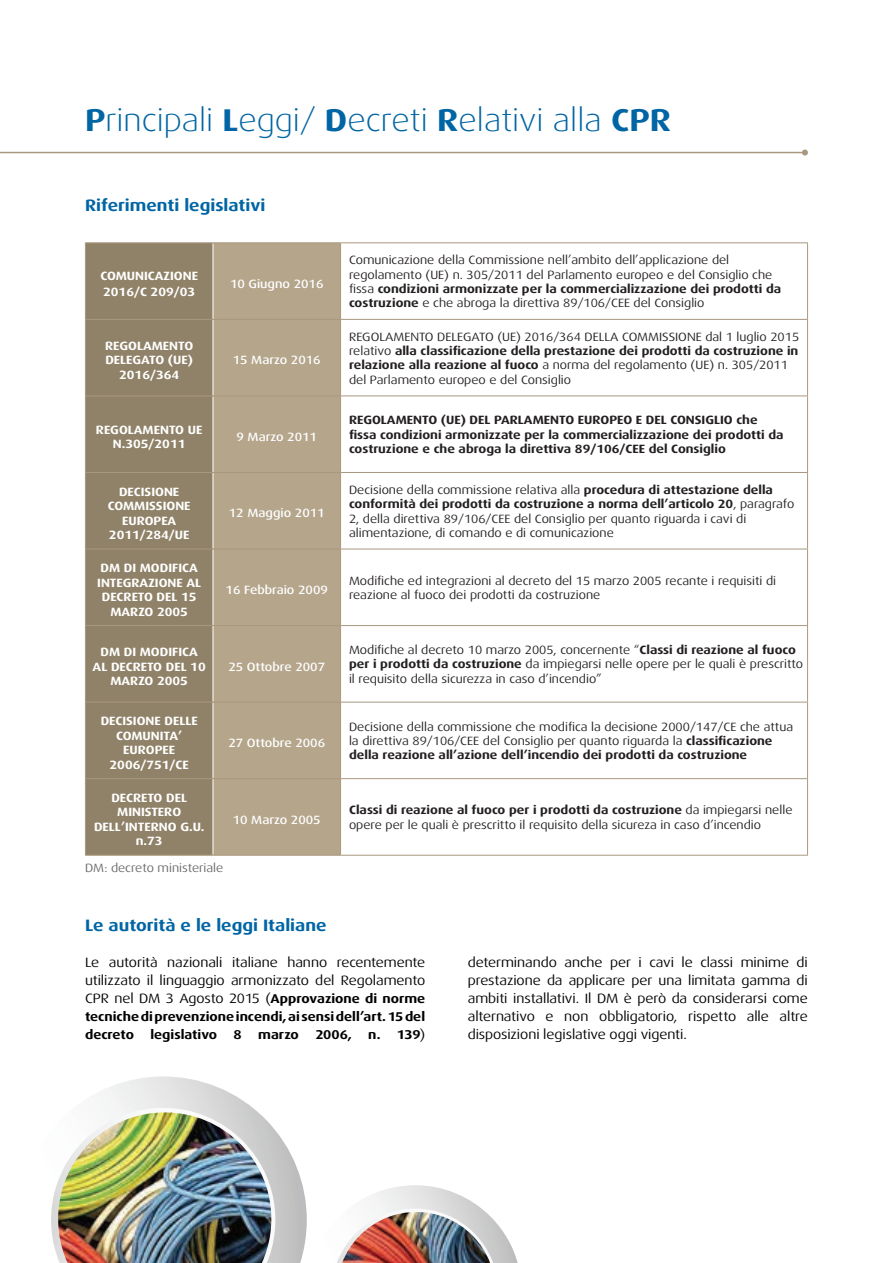
<style>
.page{position:relative;width:893px;height:1263px;background:#fff}
.page>*{position:absolute;margin:0;border:0;box-sizing:border-box;transform-origin:0 0}
.t1{font:300 31.5px "Dax Wide";color:#0065a4}
.t2{font:700 16.5px "Dax Wide";color:#0065a4}
.t3{font:13.5px/18px "Dax Wide";letter-spacing:-.005em;color:#000;text-align:justify}
.t4{font:700 12.75px/18px "Dax Wide";color:#000}
.t5{font:12px/14.4px "Dax Wide";color:#231f20}
.t6{font:700 12px/14.4px "Dax Wide";color:#fff;text-align:center}
.t7{font:700 12px/14.4px "Dax Wide";color:#231f20}
.t8{font:500 12px "Dax Wide";color:#fff}
.t9{font:12px "Dax Wide";color:#69696c}
.s1{font-weight:700}
.s2{font-weight:700;font-size:12.75px}
.s3{font-weight:400;font-size:13.5px}
</style>
<div class="page">
<img style="left:51px;top:1076px;width:256px;height:187px">
<img style="left:337px;top:1185px;width:181px;height:78px">
<hr style="left:0;top:152px;width:805px;height:1px;background:#a8987d">
<svg style="left:802px;top:150px;width:6px;height:6px"></svg>
<div style="left:86px;top:243px;width:127px;height:612px;background:#908268"></div>
<div style="left:214px;top:243px;width:126px;height:612px;background:#b4a58b"></div>
<hr style="left:807px;top:243px;width:1px;height:76px;background:#a8987d">
<hr style="left:807px;top:320px;width:1px;height:76px;background:#a8987d">
<hr style="left:807px;top:396px;width:1px;height:76px;background:#a8987d">
<hr style="left:807px;top:473px;width:1px;height:76px;background:#a8987d">
<hr style="left:807px;top:549px;width:1px;height:76px;background:#a8987d">
<hr style="left:807px;top:626px;width:1px;height:76px;background:#a8987d">
<hr style="left:807px;top:702px;width:1px;height:76px;background:#a8987d">
<hr style="left:807px;top:779px;width:1px;height:76px;background:#a8987d">
<hr style="left:340px;top:243px;width:1px;height:76px;background:#a8987d">
<hr style="left:340px;top:320px;width:1px;height:76px;background:#a8987d">
<hr style="left:340px;top:396px;width:1px;height:76px;background:#a8987d">
<hr style="left:340px;top:473px;width:1px;height:76px;background:#a8987d">
<hr style="left:340px;top:549px;width:1px;height:76px;background:#a8987d">
<hr style="left:340px;top:626px;width:1px;height:76px;background:#a8987d">
<hr style="left:340px;top:702px;width:1px;height:76px;background:#a8987d">
<hr style="left:340px;top:779px;width:1px;height:76px;background:#a8987d">
<hr style="left:85px;top:242px;width:128px;height:1px;background:#a8987d">
<hr style="left:213px;top:242px;width:128px;height:1px;background:#a8987d">
<hr style="left:341px;top:242px;width:467px;height:1px;background:#a8987d">
<hr style="left:85px;top:319px;width:128px;height:1px;background:#a8987d">
<hr style="left:213px;top:319px;width:128px;height:1px;background:#a8987d">
<hr style="left:341px;top:319px;width:467px;height:1px;background:#a8987d">
<hr style="left:85px;top:396px;width:128px;height:1px;background:#a8987d">
<hr style="left:213px;top:396px;width:128px;height:1px;background:#a8987d">
<hr style="left:341px;top:396px;width:467px;height:1px;background:#a8987d">
<hr style="left:85px;top:472px;width:128px;height:1px;background:#a8987d">
<hr style="left:213px;top:472px;width:128px;height:1px;background:#a8987d">
<hr style="left:341px;top:472px;width:467px;height:1px;background:#a8987d">
<hr style="left:85px;top:549px;width:128px;height:1px;background:#a8987d">
<hr style="left:213px;top:549px;width:128px;height:1px;background:#a8987d">
<hr style="left:341px;top:549px;width:467px;height:1px;background:#a8987d">
<hr style="left:85px;top:625px;width:128px;height:1px;background:#a8987d">
<hr style="left:213px;top:625px;width:128px;height:1px;background:#a8987d">
<hr style="left:341px;top:625px;width:467px;height:1px;background:#a8987d">
<hr style="left:85px;top:702px;width:128px;height:1px;background:#a8987d">
<hr style="left:213px;top:702px;width:128px;height:1px;background:#a8987d">
<hr style="left:341px;top:702px;width:467px;height:1px;background:#a8987d">
<hr style="left:85px;top:778px;width:128px;height:1px;background:#a8987d">
<hr style="left:213px;top:778px;width:128px;height:1px;background:#a8987d">
<hr style="left:341px;top:778px;width:467px;height:1px;background:#a8987d">
<hr style="left:85px;top:855px;width:128px;height:1px;background:#a8987d">
<hr style="left:213px;top:855px;width:128px;height:1px;background:#a8987d">
<hr style="left:341px;top:855px;width:467px;height:1px;background:#a8987d">
<hr style="left:85px;top:243px;width:1px;height:76px;background:#a8987d">
<hr style="left:85px;top:320px;width:1px;height:76px;background:#a8987d">
<hr style="left:85px;top:396px;width:1px;height:76px;background:#a8987d">
<hr style="left:85px;top:473px;width:1px;height:76px;background:#a8987d">
<hr style="left:85px;top:549px;width:1px;height:76px;background:#a8987d">
<hr style="left:85px;top:626px;width:1px;height:76px;background:#a8987d">
<hr style="left:85px;top:702px;width:1px;height:76px;background:#a8987d">
<hr style="left:85px;top:779px;width:1px;height:76px;background:#a8987d">
<h1 class="t1" style="left:85px;top:103px;width:588px"><span class="s1">P</span>rincipali <span class="s1">L</span>eggi/ <span class="s1">D</span>ecreti <span class="s1">R</span>elativi alla <span class="s1">CPR</span></h1>
<h2 class="t2" style="left:85px;top:196px;width:182px">Riferimenti legislativi</h2>
<p class="t6" style="left:100px;top:268px;width:99px;line-height:15.6px;text-align:left">COMUNICAZIONE<br>2016/C 209/03</p>
<p class="t8" style="left:230px;top:277px;width:95px">10 Giugno 2016</p>
<p class="t6" style="left:105px;top:339px;width:90px">REGOLAMENTO<br>DELEGATO (UE)<br>2016/364</p>
<p class="t8" style="left:233px;top:353px;width:90px">15 Marzo 2016</p>
<p class="t6" style="left:96px;top:422px;width:108px">REGOLAMENTO UE<br>N.305/2011</p>
<p class="t8" style="left:236px;top:430px;width:82px">9 Marzo 2011</p>
<p class="t6" style="left:108px;top:484px;width:84px">DECISIONE<br>COMMISSIONE<br>EUROPEA<br>2011/284/UE</p>
<p class="t8" style="left:229px;top:507px;width:97px">12 Maggio 2011</p>
<p class="t5" style="left:349px;top:253px;width:434px">Comunicazione della Commissione nell’ambito dell’applicazione del regolamento (UE) n. 305/2011 del Parlamento europeo e del Consiglio che fissa <span class="s1">condizioni armonizzate per la commercializzazione dei prodotti da costruzione</span> e che abroga la direttiva 89/106/CEE del Consiglio</p>
<p class="t5" style="left:349px;top:329px;width:452px">REGOLAMENTO DELEGATO (UE) 2016/364 DELLA COMMISSIONE dal 1 luglio 2015 relativo <span class="s1">alla classificazione della prestazione dei prodotti da costruzione in relazione alla reazione al fuoco</span> a norma del regolamento (UE) n. 305/2011 del Parlamento europeo e del Consiglio</p>
<p class="t7" style="left:349px;top:413px;width:436px">REGOLAMENTO (UE) DEL PARLAMENTO EUROPEO E DEL CONSIGLIO che fissa condizioni armonizzate per la commercializzazione dei prodotti da costruzione e che abroga la direttiva 89/106/CEE del Consiglio</p>
<p class="t5" style="left:349px;top:482px;width:447px">Decisione della commissione relativa alla <span class="s1">procedura di attestazione della conformità dei prodotti da costruzione a norma dell’articolo 20</span>, paragrafo 2, della direttiva 89/106/CEE del Consiglio per quanto riguarda i cavi di alimentazione, di comando e di comunicazione</p>
<p class="t6" style="left:97px;top:561px;width:105px">DM DI MODIFICA<br>INTEGRAZIONE AL<br>DECRETO DEL 15<br>MARZO 2005</p>
<p class="t6" style="left:93px;top:645px;width:115px">DM DI MODIFICA<br>AL DECRETO DEL 10<br>MARZO 2005</p>
<p class="t6" style="left:101px;top:714px;width:99px">DECISIONE DELLE<br>COMUNITA’<br>EUROPEE<br>2006/751/CE</p>
<p class="t6" style="left:94px;top:791px;width:112px">DECRETO DEL<br>MINISTERO<br>DELL’INTERNO G.U. n.73</p>
<p class="t8" style="left:226px;top:583px;width:104px">16 Febbraio 2009</p>
<p class="t5" style="left:349px;top:573px;width:429px">Modifiche ed integrazioni al decreto del 15 marzo 2005 recante i requisiti di reazione al fuoco dei prodotti da costruzione</p>
<p class="t8" style="left:228px;top:660px;width:98px">25 Ottobre 2007</p>
<p class="t8" style="left:228px;top:736px;width:98px">27 Ottobre 2006</p>
<p class="t5" style="left:349px;top:643px;width:456px">Modifiche al decreto 10 marzo 2005, concernente “<span class="s1">Classi di reazione al fuoco per i prodotti da costruzione</span> da impiegarsi nelle opere per le quali è prescritto il requisito della sicurezza in caso d’incendio”</p>
<p class="t5" style="left:349px;top:719px;width:446px">Decisione della commissione che modifica la decisione 2000/147/CE che attua la direttiva 89/106/CEE del Consiglio per quanto riguarda la <span class="s1">classificazione della reazione all’azione dell’incendio dei prodotti da costruzione</span></p>
<p class="t8" style="left:233px;top:813px;width:90px">10 Marzo 2005</p>
<p class="t5" style="left:349px;top:803px;width:445px"><span class="s1">Classi di reazione al fuoco per i prodotti da costruzione</span> da impiegarsi nelle opere per le quali è prescritto il requisito della sicureza in caso d’incendio</p>
<p class="t9" style="left:85px;top:861px;width:140px">DM: decreto ministeriale</p>
<h2 class="t2" style="left:85px;top:916px;width:243px">Le autorità e le leggi Italiane</h2>
<p class="t3" style="left:85px;top:954px;width:342px">Le autorità nazionali italiane hanno recentemente utilizzato il linguaggio armonizzato del Regolamento CPR nel DM 3 Agosto 2015 (<span class="s2">Approvazione di norme</span></p>
<p class="t4" style="left:85px;top:1008px;width:342px">tecniche di prevenzione incendi, ai sensi dell’art. 15 del decreto</p>
<p class="t4" style="left:150px;top:1026px;width:68px">legislativo</p>
<p class="t4" style="left:234px;top:1026px;width:10px">8</p>
<p class="t4" style="left:258px;top:1026px;width:42px">marzo</p>
<p class="t4" style="left:315px;top:1026px;width:38px">2006,</p>
<p class="t4" style="left:368px;top:1026px;width:58px">n. 139<span class="s3">)</span></p>
<p class="t3" style="left:468px;top:954px;width:342px">determinando anche per i cavi le classi minime di prestazione da applicare per una limitata gamma di ambiti installativi. Il DM è però da considerarsi come alternativo e non obbligatorio, rispetto alle altre disposizioni legislative oggi vigenti.</p>
</div>
